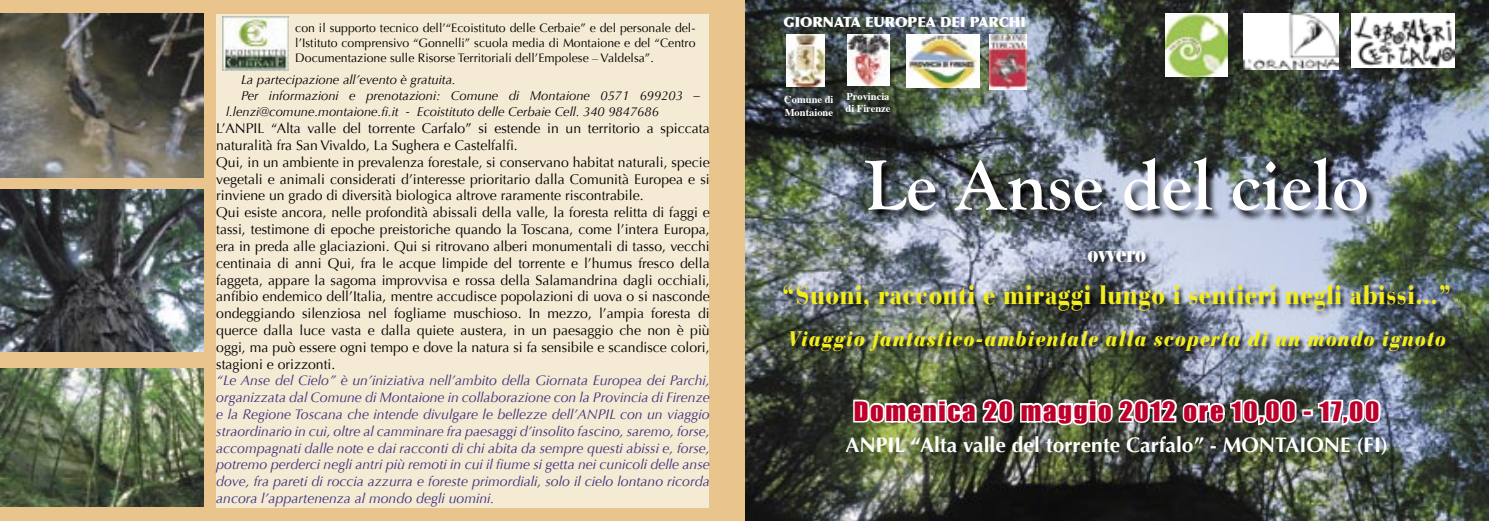
<style>
.page{position:relative;width:1489px;height:521px;background:#fff}
.page>*{position:absolute;margin:0;border:0;box-sizing:border-box;transform-origin:0 0}
.t1{font:700 73.5px "Goudy Old Style T";color:#fff}
.t2{font:900 26.25px "Bauer Bodoni";letter-spacing:.025em;color:#f2ed1c;scale:.85 1}
.t3{font:24.5px "Impact";letter-spacing:.06em;color:#bd002b;scale:1.09 1}
.t4{font:900 condensed 22.75px "Bauer Bodoni";color:#fff}
.t5{font:italic 900 21px "Bauer Bodoni";letter-spacing:.045em;color:#f2ed1c;scale:.87 1}
.t6{font:700 21px "Optima";color:#fff}
.t7{font:14px/16.8px "Optima";color:#000}
.t8{font:italic 14px/16.8px "Optima";color:#3c2e79;text-align:justify}
.t9{font:900 14px "Optima";color:#fff}
.t10{font:italic 12.95px "Optima";color:#000}
.t11{font:12.25px/14.7px "Optima";color:#000;text-align:justify}
.t12{font:700 10.5px/12.6px "Times";color:#fff}
</style>
<div class="page">
<img style="left:744px;top:0;width:744px;height:521px">
<div style="left:0;top:0;width:744px;height:521px;background:#e9c48d"></div>
<img style="left:989px;top:35px;width:36px;height:54px">
<img style="left:847px;top:35px;width:42px;height:51px">
<img style="left:787px;top:35px;width:37px;height:51px">
<img style="left:906px;top:35px;width:73px;height:53px">
<div style="left:216px;top:14px;width:492px;height:493px;background:#f5ead4"></div>
<img style="left:222px;top:17px;width:67px;height:54px">
<img style="left:864px;top:157px;width:513px;height:65px">
<svg style="left:851px;top:396px;width:447px;height:32px"></svg>
<div style="left:1302px;top:409px;width:10px;height:7px;border:4px solid #fff"></div>
<svg style="left:1315px;top:396px;width:67px;height:31px"></svg>
<img style="left:782px;top:249px;width:675px;height:110px">
<img style="left:0;top:13px;width:203px;height:164px">
<img style="left:0;top:189px;width:203px;height:162px">
<img style="left:0;top:368px;width:203px;height:139px">
<img style="left:1165px;top:13px;width:62px;height:64px">
<img style="left:1243px;top:13px;width:94px;height:56px">
<img style="left:1351px;top:13px;width:102px;height:55px">
<p class="t11" style="left:295px;top:21px;width:401px">con il supporto tecnico dell’“Ecoistituto delle Cerbaie” e del personale del&shy;l’Istituto comprensivo “Gonnelli” scuola media di Montaione e del “Centro Documentazione sulle Risorse Territoriali dell’Empolese – Valdelsa”.</p>
<p class="t10" style="left:241px;top:72px;width:216px">La partecipazione all’evento è gratuita.</p>
<p class="t10" style="left:241px;top:88px;width:460px">Per informazioni e prenotazioni: Comune di Montaione 0571 699203 –</p>
<p class="t10" style="left:226px;top:104px;width:434px">l.lenzi@comune.montaione.fi.it - Ecoistituto delle Cerbaie Cell. 340 9847686</p>
<p class="t7" style="left:216px;top:120px;width:495px">L’ANPIL “Alta valle del torrente Carfalo” si estende in un territorio a spiccata naturalità fra San Vivaldo, La Sughera e Castelfalfi.<br>Qui, in un ambiente in prevalenza forestale, si conservano habitat naturali, specie vegetali e animali considerati d’interesse prioritario dalla Comunità Europea e si rinviene un grado di diversità biologica altrove raramente riscontrabile.<br>Qui esiste ancora, nelle profondità abissali della valle, la foresta relitta di faggi e tassi, testimone di epoche preistoriche quando la Toscana, come l’intera Europa, era in preda alle glaciazioni. Qui si ritrovano alberi monumentali di tasso, vecchi centinaia di anni Qui, fra le acque limpide del torrente e l’humus fresco della faggeta, appare la sagoma improvvisa e rossa della Salamandrina dagli occhiali, anfibio endemico dell’Italia, mentre accudisce popolazioni di uova o si nasconde ondeggiando silenziosa nel fogliame muschioso. In mezzo, l’ampia foresta di querce dalla luce vasta e dalla quiete austera, in un paesaggio che non è più oggi, ma può essere ogni tempo e dove la natura si fa sensibile e scandisce colori, stagioni e orizzonti.</p>
<p class="t8" style="left:216px;top:372px;width:495px">“Le Anse del Cielo” è un’iniziativa nell’ambito della Giornata Europea dei Parchi, organizzata dal Comune di Montaione in collaborazione con la Provincia di Firenze e la Regione Toscana che intende divulgare le bellezze dell’ANPIL con un viaggio straordinario in cui, oltre al camminare fra paesaggi d’insolito fascino, saremo, forse, accompagnati dalle note e dai racconti di chi abita da sempre questi abissi e, forse, potremo perderci negli antri più remoti in cui il fiume si getta nei cunicoli delle anse dove, fra pareti di roccia azzurra e foreste primordiali, solo il cielo lontano ricorda ancora l’appartenenza al mondo degli uomini.</p>
<p class="t9" style="left:783px;top:13px;width:244px">GIORNATA EUROPEA DEI PARCHI</p>
<p class="t12" style="left:784px;top:94px;width:51px">Comune di<br>Montaione</p>
<p class="t12" style="left:845px;top:90px;width:47px">Provincia di Firenze</p>
<h1 class="t1" style="left:864px;top:144px;width:506px">Le Anse del cielo</h1>
<h3 class="t4" style="left:1087px;top:240px;width:60px">ovvero</h3>
<h2 class="t2" style="left:781px;top:279px;width:790px">“Suoni, racconti e miraggi lungo i sentieri negli abissi…”</h2>
<h3 class="t5" style="left:787px;top:326px;width:758px">Viaggio fantastico-ambientale alla scoperta di un mondo ignoto</h3>
<h3 class="t3" style="left:853px;top:396px;width:484px">Domenica 20 maggio 2012 ore 10,00 - 17,00</h3>
<h3 class="t6" style="left:845px;top:433px;width:544px">ANPIL “Alta valle del torrente Carfalo” - MONTAIONE (FI)</h3>
</div>
